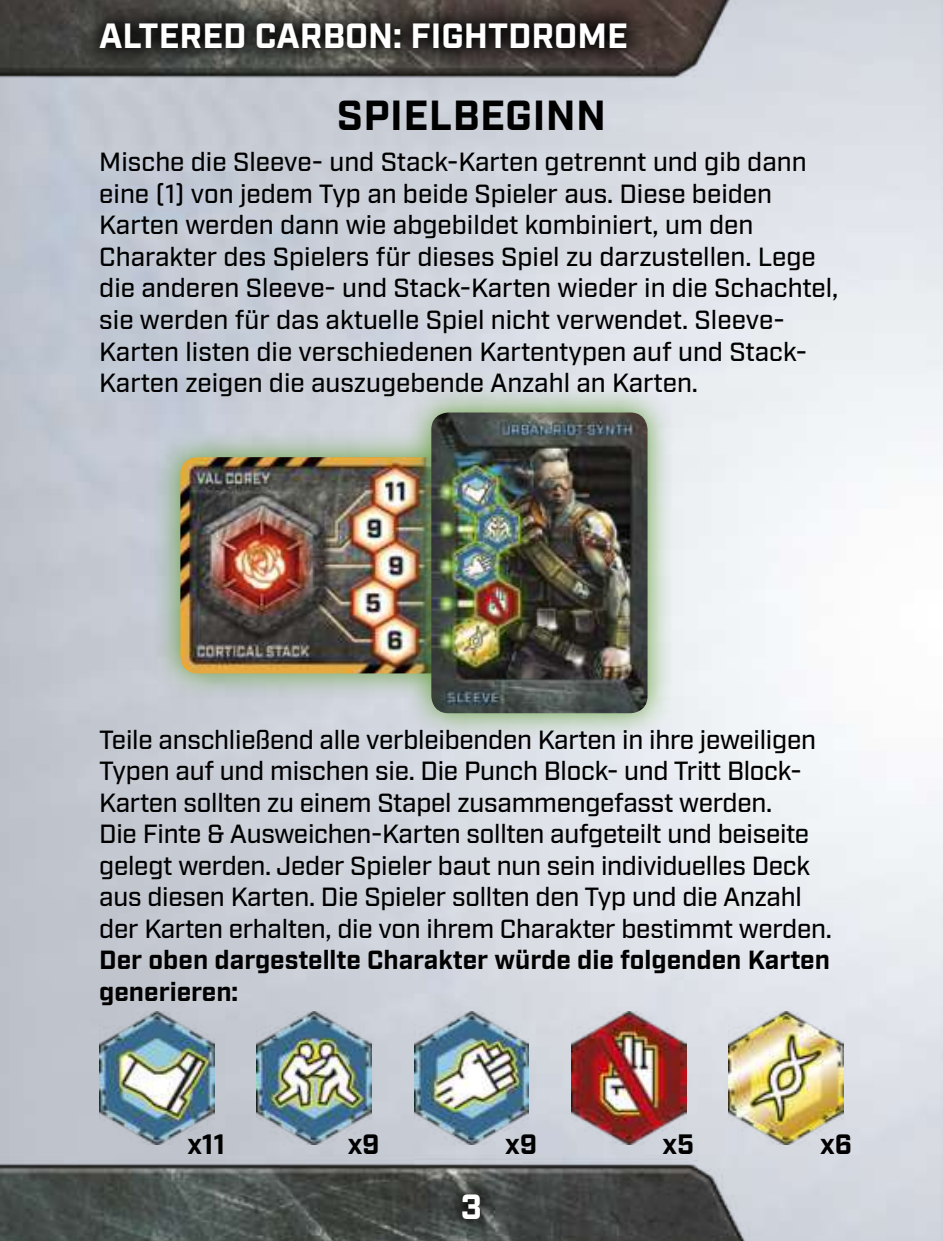
<style>
.page{position:relative;width:943px;height:1241px;background:#fff}
.page>*{position:absolute;margin:0;border:0;box-sizing:border-box;transform-origin:0 0}
.t1{font:700 42px "Industry";letter-spacing:.01em;color:#000}
.t2{font:700 35px "Industry";color:#fff}
.t3{font:700 28px "Industry";letter-spacing:-.01em;color:#000}
.t4{font:500 26.25px/31.5px "Industry";letter-spacing:-.01em;color:#000}
.t5{font:700 26.25px/31.5px "Industry";color:#000}
</style>
<div class="page">
<img style="left:0;top:0;width:943px;height:1240px">
<svg style="left:153px;top:430px;width:251px;height:271px;background:#b9c6bf"></svg>
<img style="left:180px;top:457px;width:224px;height:216px">
<img style="left:404px;top:385px;width:271px;height:355px">
<img style="left:431px;top:412px;width:216px;height:301px">
<img style="left:571px;top:1011px;width:115px;height:132px">
<img style="left:257px;top:1011px;width:114px;height:132px">
<img style="left:99px;top:1011px;width:115px;height:132px">
<img style="left:729px;top:1011px;width:114px;height:132px">
<img style="left:414px;top:1011px;width:115px;height:132px">
<svg style="left:442px;top:1171px;width:60px;height:68px;background:#4a4f4c"></svg>
<svg style="left:80px;top:1px;width:567px;height:68px;background:#383532"></svg>
<h2 class="t2" style="left:99px;top:17px;width:530px">ALTERED CARBON: FIGHTDROME</h2>
<h1 class="t1" style="left:337px;top:92px;width:271px">SPIELBEGINN</h1>
<p class="t4" style="left:99px;top:148px;width:740px">Mische die Sleeve- und Stack-Karten getrennt und gib dann eine (1) von jedem Typ an beide Spieler aus. Diese beiden Karten werden dann wie abgebildet kombiniert, um den Charakter des Spielers für dieses Spiel zu darzustellen. Lege die anderen Sleeve- und Stack-Karten wieder in die Schachtel, sie werden für das aktuelle Spiel nicht verwendet. Sleeve-Karten listen die verschiedenen Kartentypen auf und Stack-Karten zeigen die auszugebende Anzahl an Karten.</p>
<p class="t4" style="left:99px;top:725px;width:734px">Teile anschließend alle verbleibenden Karten in ihre jeweiligen Typen auf und mischen sie. Die Punch Block- und Tritt Block-Karten sollten zu einem Stapel zusammengefasst werden.<br>Die Finte &amp; Ausweichen-Karten sollten aufgeteilt und beiseite gelegt werden. Jeder Spieler baut nun sein individuelles Deck aus diesen Karten. Die Spieler sollten den Typ und die Anzahl der Karten erhalten, die von ihrem Charakter bestimmt werden.</p>
<p class="t5" style="left:99px;top:943px;width:732px">Der oben dargestellte Charakter würde die folgenden Karten generieren:</p>
<p class="t3" style="left:187px;top:1128px;width:39px">x11</p>
<p class="t3" style="left:348px;top:1128px;width:33px">x9</p>
<p class="t3" style="left:505px;top:1128px;width:33px">x9</p>
<p class="t3" style="left:662px;top:1128px;width:33px">x5</p>
<p class="t3" style="left:820px;top:1128px;width:33px">x6</p>
<h2 class="t2" style="left:461px;top:1186px;width:23px">3</h2>
</div>
